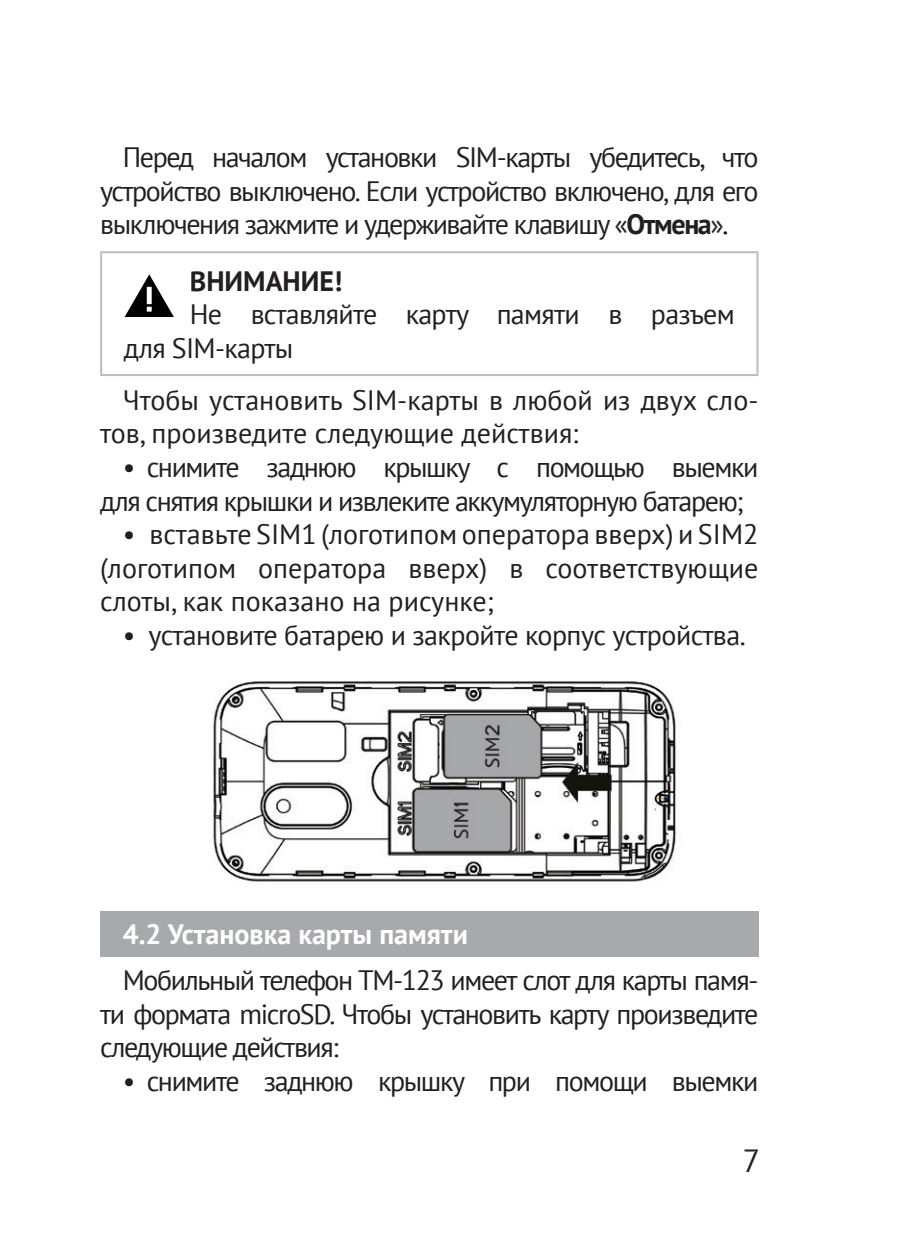
<style>
.page{position:relative;width:904px;height:1255px;background:#fff}
.page>*{position:absolute;margin:0;border:0;box-sizing:border-box;transform-origin:0 0}
.t1{font:32px "PT Sans";color:#231f20}
.t2{font:28px/33.6px "PT Sans";letter-spacing:-.05em;color:#231f20;text-align:justify}
.t3{font:28px/33.6px "PT Sans";color:#231f20}
.t4{font:28px "PT Sans";letter-spacing:-.02em;color:#231f20}
.t5{font:28px/33.6px "PT Sans";letter-spacing:-.025em;color:#231f20}
.t6{font:700 28px "PT Sans";color:#fff}
.t7{font:700 28px "PT Sans";color:#231f20}
.s1{font-weight:700}
.s2{color:#000}
</style>
<div class="page">
<hr style="left:100px;top:251px;width:658px;height:2px;background:#bcbdc0">
<hr style="left:100px;top:253px;width:2px;height:121px;background:#bcbdc0">
<hr style="left:756px;top:253px;width:2px;height:121px;background:#bcbdc0">
<hr style="left:100px;top:374px;width:658px;height:2px;background:#bcbdc0">
<svg style="left:124px;top:274px;width:50px;height:43px"></svg>
<img style="left:213px;top:681px;width:464px;height:201px">
<div style="left:100px;top:911px;width:658px;height:45px;background:#a8a9ad"></div>
<p class="t2" style="left:100px;top:140px;width:659px;text-indent:23px">Перед началом установки SIM-карты убедитесь, что устройство выключено. Если устройство включено, для его выключения зажмите и удерживайте клавишу «<span class="s1">Отмена</span>»<span class="s2">.</span></p>
<p class="t7" style="left:190px;top:262px;width:154px">ВНИМАНИЕ!</p>
<p class="t5" style="left:124px;top:297px;width:612px;text-indent:66px">Не вставляйте карту памяти в разъем для SIM-карты</p>
<p class="t3" style="left:100px;top:382px;width:659px;text-indent:23px">Чтобы установить SIM-карты в любой из двух сло&shy;тов, произведите следующие действия:</p>
<p class="t2" style="left:100px;top:449px;width:659px;text-indent:23px">• снимите заднюю крышку с помощью выемки для снятия крышки и извлеките аккумуляторную батарею;</p>
<p class="t2" style="left:100px;top:517px;width:659px;text-indent:23px">• вставьте SIM1 (логотипом оператора вверх) и SIM2 (логотипом оператора вверх) в соответствующие слоты, как показано на рисунке;</p>
<p class="t4" style="left:123px;top:617px;width:624px">• установите батарею и закройте корпус устройства.</p>
<p class="t6" style="left:123px;top:916px;width:346px">4.2 Установка карты памяти</p>
<p class="t2" style="left:100px;top:962px;width:659px;text-indent:23px">Мобильный телефон TM-123 имеет слот для карты памя&shy;ти формата microSD. Чтобы установить карту произведите следующие действия:</p>
<p class="t2" style="left:123px;top:1063px;width:636px">• снимите заднюю крышку при помощи выемки</p>
<p class="t1" style="left:742px;top:1139px;width:19px">7</p>
</div>
